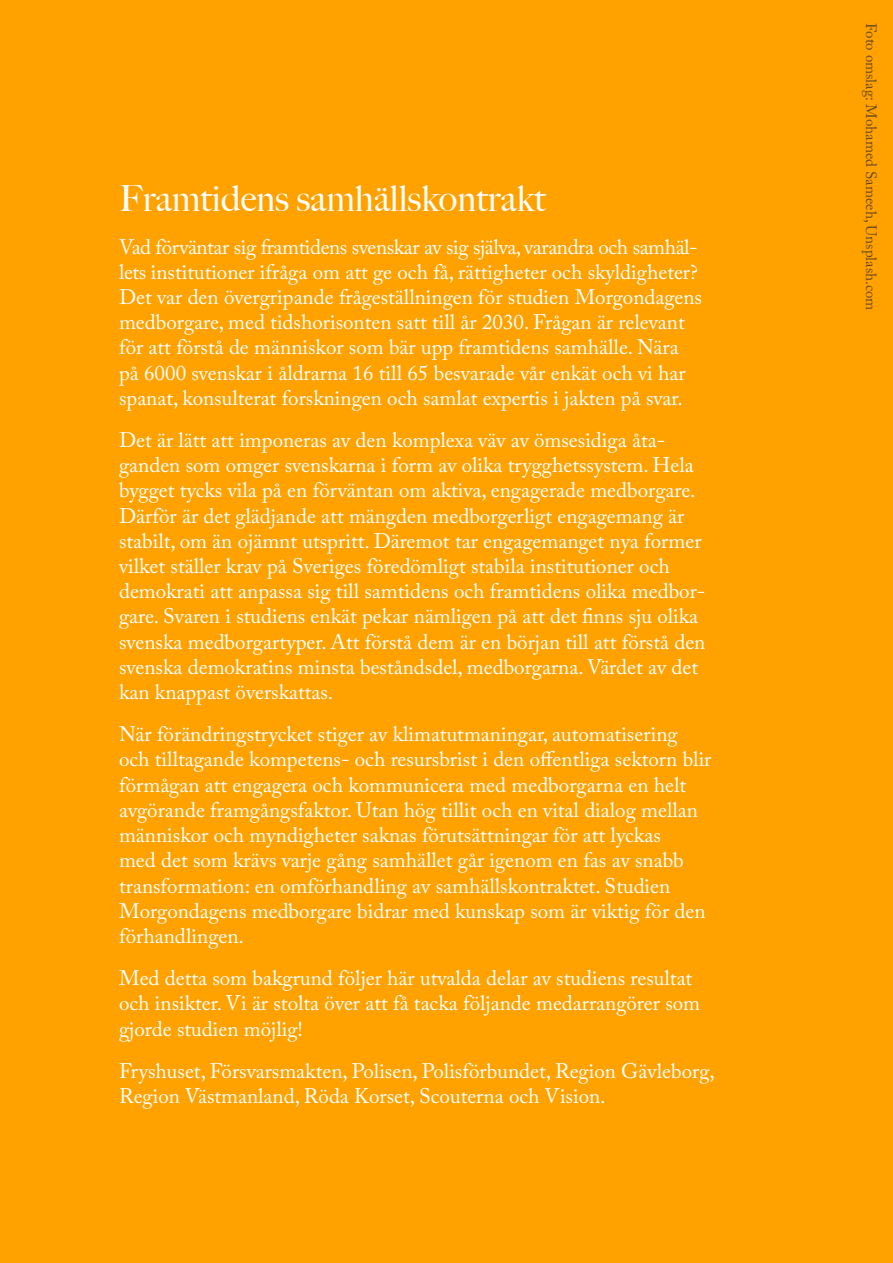
<style>
.page{position:relative;width:893px;height:1263px;background:#ffa200}
.page>*{position:absolute;margin:0;border:0;box-sizing:border-box;transform-origin:0 0}
.t1{font:500 36px "Big Caslon";color:#fff}
.t2{font:21px/25.2px "Adobe Caslon Pro";color:#fff}
.t3{font:15px "Adobe Caslon Pro";color:#6c491d}
</style>
<div class="page">
<h1 class="t1" style="left:119px;top:178px;width:428px">Framtidens samhällskontrakt</h1>
<p class="t2" style="left:119px;top:234px;width:584px">Vad förväntar sig framtidens svenskar av sig själva, varandra och samhäl&shy;lets institutioner ifråga om att ge och få, rättigheter och skyldigheter?<br>Det var den övergripande frågeställningen för studien Morgondagens medborgare, med tidshorisonten satt till år 2030. Frågan är relevant för att förstå de människor som bär upp framtidens samhälle. Nära på 6000 svenskar i åldrarna 16 till 65 besvarade vår enkät och vi har spanat, konsulterat forskningen och samlat expertis i jakten på svar.</p>
<p class="t2" style="left:119px;top:427px;width:588px">Det är lätt att imponeras av den komplexa väv av ömsesidiga åta&shy;ganden som omger svenskarna i form av olika trygghetssystem. Hela bygget tycks vila på en förväntan om aktiva, engagerade medborgare.<br>Därför är det glädjande att mängden medborgerligt engagemang är stabilt, om än ojämnt utspritt. Däremot tar engagemanget nya former vilket ställer krav på Sveriges föredömligt stabila institutioner och demokrati att anpassa sig till samtidens och framtidens olika medbor&shy;gare. Svaren i studiens enkät pekar nämligen på att det finns sju olika svenska medborgartyper. Att förstå dem är en början till att förstå den svenska demokratins minsta beståndsdel, medborgarna. Värdet av det kan knappast överskattas.</p>
<p class="t2" style="left:119px;top:721px;width:594px">När förändringstrycket stiger av klimatutmaningar, automatisering och tilltagande kompetens- och resursbrist i den offentliga sektorn blir förmågan att engagera och kommunicera med medborgarna en helt avgörande framgångsfaktor. Utan hög tillit och en vital dialog mellan människor och myndigheter saknas förutsättningar för att lyckas<br>med det som krävs varje gång samhället går igenom en fas av snabb transformation: en omförhandling av samhällskontraktet. Studien Morgondagens medborgare bidrar med kunskap som är viktig för den förhandlingen.</p>
<p class="t2" style="left:119px;top:965px;width:583px">Med detta som bakgrund följer här utvalda delar av studiens resultat och insikter. Vi är stolta över att få tacka följande medarrangörer som gjorde studien möjlig!</p>
<p class="t2" style="left:119px;top:1058px;width:597px">Fryshuset, Försvarsmakten, Polisen, Polisförbundet, Region Gävleborg,<br>Region Västmanland, Röda Korset, Scouterna och Vision.</p>
<p class="t3" style="left:880px;top:23px;width:289px;rotate:90deg">Foto omslag: Mohamed Sameeh, Unsplash.com</p>
</div>
